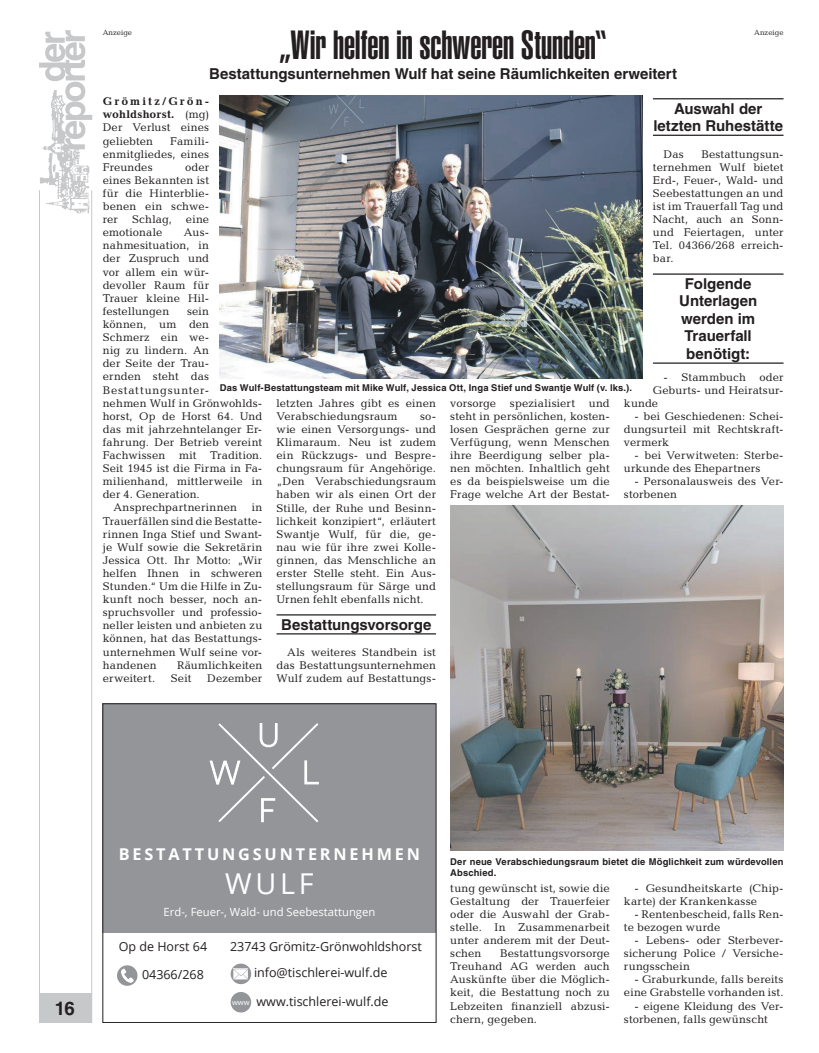
<style>
.page{position:relative;width:819px;height:1053px;background:#fff}
.page>*{position:absolute;margin:0;border:0;box-sizing:border-box;transform-origin:0 0}
.t1{font:40px "Helvetica LT Std Ultra Comp";letter-spacing:-.005em;color:#231f20}
.t2{font:28.75px "Open Sans";color:#fff}
.t3{font:700 18.75px "Helvetica LT Std";color:#231f20}
.t4{font:700 16.25px "Open Sans";letter-spacing:.175em;color:#fff}
.t5{font:700 15px/17.5px "Helvetica LT Std";letter-spacing:-.005em;color:#231f20;text-align:center}
.t6{font:12.5px "Open Sans";color:#231f20}
.t7{font:11.25px/13.1px "Candida Std";letter-spacing:.015em;color:#231f20;text-align:justify}
.t8{font:11.25px "Open Sans";color:#fff}
.t9{font:11.25px "Candida Std";letter-spacing:.07em;color:#231f20}
.t10{font:700 9.38px/11.2px "Helvetica LT Std";letter-spacing:.015em;color:#231f20}
.t11{font:7.62px "Open Sans";color:#fff}
.t12{font:7.5px "Candida Std";color:#231f20}
.s1{font-weight:700}
</style>
<div class="page">
<div style="left:39px;top:993px;width:53px;height:29px;background:#c7c8ca"></div>
<hr style="left:91px;top:190px;width:1px;height:832px;background:#c7c8ca">
<hr style="left:39px;top:190px;width:1px;height:832px;background:#c7c8ca">
<img style="left:39px;top:149px;width:51px;height:65px">
<svg style="left:39px;top:30px;width:53px;height:119px"></svg>
<div style="left:103px;top:703px;width:333px;height:229px;background:#939598"></div>
<svg style="left:209px;top:723px;width:110px;height:100px"></svg>
<svg style="left:231px;top:963px;width:20px;height:21px"></svg>
<div style="left:117px;top:965px;width:20px;height:20px;background:#939598;border-radius:50%"></div>
<svg style="left:121px;top:968px;width:13px;height:14px"></svg>
<div style="left:231px;top:991px;width:20px;height:21px;background:#939598;border-radius:50%"></div>
<img style="left:220px;top:96px;width:422px;height:282px">
<img style="left:450px;top:505px;width:333px;height:345px">
<hr style="left:276px;top:614px;width:160px;height:1px;background:#231f20">
<hr style="left:276px;top:633px;width:160px;height:1px;background:#231f20">
<hr style="left:653px;top:98px;width:130px;height:1px;background:#231f20">
<hr style="left:653px;top:135px;width:130px;height:1px;background:#231f20">
<hr style="left:653px;top:273px;width:130px;height:2px;background:#231f20">
<hr style="left:653px;top:362px;width:130px;height:2px;background:#231f20">
<svg style="left:233px;top:968px;width:15px;height:11px"></svg>
<p class="t1" style="left:278px;top:22px;width:330px">„Wir helfen in schweren Stunden“</p>
<p class="t5" style="left:209px;top:64px;width:469px">Bestattungsunternehmen Wulf hat seine Räumlichkeiten erweitert</p>
<p class="t12" style="left:103px;top:28px;width:31px">Anzeige</p>
<p class="t12" style="left:754px;top:28px;width:31px">Anzeige</p>
<p class="t7" style="left:103px;top:95px;width:108px"><span class="s1">Grömitz/Grön&shy;wohldshorst.</span> (mg)<br>Der Verlust eines geliebten</p>
<p class="t5" style="left:653px;top:99px;width:131px">Auswahl der letzten Ruhestätte</p>
<p class="t7" style="left:663px;top:147px;width:22px">Das</p>
<p class="t7" style="left:103px;top:134px;width:108px;text-indent:67px">Famili&shy;enmitgliedes, eines Freundes</p>
<p class="t7" style="left:653px;top:147px;width:132px;text-indent:48px">Bestattungsun&shy;ternehmen Wulf bietet Erd-, Feuer-, Wald- und Seebestattungen an und ist im Trauerfall Tag und Nacht, auch an Sonn&shy;und Feiertagen, unter Tel. 04366/268 erreich&shy;bar.</p>
<p class="t5" style="left:679px;top:274px;width:80px">Folgende<br>Unterlagen werden im<br>Trauerfall benötigt:</p>
<p class="t7" style="left:663px;top:370px;width:121px">- Stammbuch oder</p>
<p class="t7" style="left:653px;top:383px;width:132px">Geburts- und Heiratsur-</p>
<p class="t7" style="left:624px;top:396px;width:36px">kunde</p>
<p class="t7" style="left:624px;top:409px;width:161px;text-indent:11px">- bei Geschiedenen: Schei&shy;dungsurteil mit Rechtskraft&shy;vermerk</p>
<p class="t7" style="left:624px;top:448px;width:161px;text-indent:11px">- bei Verwitweten: Sterbe&shy;urkunde des Ehepartners</p>
<p class="t7" style="left:624px;top:475px;width:161px;text-indent:11px">- Personalausweis des Ver&shy;storbenen</p>
<p class="t7" style="left:103px;top:160px;width:108px;text-indent:82px">oder eines Bekannten ist für die Hinterblie&shy;benen ein schwe&shy;rer</p>
<p class="t7" style="left:132px;top:213px;width:41px">Schlag,</p>
<p class="t7" style="left:186px;top:213px;width:25px">eine</p>
<p class="t7" style="left:103px;top:226px;width:61px">emotionale</p>
<p class="t7" style="left:103px;top:226px;width:108px;text-indent:81px">Aus&shy;nahmesituation, in der Zuspruch und vor allem ein wür&shy;devoller Raum für Trauer kleine Hil&shy;festellungen</p>
<p class="t7" style="left:187px;top:304px;width:24px">sein</p>
<p class="t7" style="left:103px;top:317px;width:108px">können, um den</p>
<p class="t7" style="left:103px;top:331px;width:108px">Schmerz ein we-</p>
<p class="t7" style="left:103px;top:344px;width:108px">nig zu lindern. An</p>
<p class="t7" style="left:103px;top:357px;width:108px">der Seite der Trau-</p>
<p class="t7" style="left:103px;top:370px;width:108px">ernden steht das</p>
<p class="t9" style="left:103px;top:383px;width:108px">Bestattungsunter-</p>
<p class="t7" style="left:103px;top:396px;width:161px">nehmen Wulf in Grönwohlds-</p>
<p class="t7" style="left:103px;top:409px;width:161px">horst, Op de Horst 64. Und</p>
<p class="t7" style="left:103px;top:422px;width:161px">das mit jahrzehntelanger Er-</p>
<p class="t7" style="left:103px;top:435px;width:161px">fahrung. Der Betrieb vereint</p>
<p class="t7" style="left:103px;top:448px;width:161px">Fachwissen mit Tradition.</p>
<p class="t7" style="left:103px;top:461px;width:161px">Seit 1945 ist die Firma in Fa-</p>
<p class="t7" style="left:103px;top:475px;width:161px">milienhand, mittlerweile in</p>
<p class="t7" style="left:103px;top:488px;width:98px">der 4. Generation.</p>
<p class="t7" style="left:113px;top:501px;width:125px">Ansprechpartnerinnen</p>
<p class="t10" style="left:220px;top:382px;width:413px">Das Wulf-Bestattungsteam mit Mike Wulf, Jessica Ott, Inga Stief und Swantje Wulf (v. lks.).</p>
<p class="t7" style="left:450px;top:396px;width:161px">vorsorge spezialisiert und steht in persönlichen, kosten&shy;losen Gesprächen gerne zur Verfügung, wenn Menschen ihre Beerdigung selber pla&shy;nen möchten. Inhaltlich geht es da beispielsweise um die Frage welche Art der Bestat-</p>
<p class="t7" style="left:276px;top:396px;width:161px">letzten Jahres gibt es einen<br>Verabschiedungsraum</p>
<p class="t7" style="left:276px;top:409px;width:161px;text-indent:143px">so&shy;wie einen Versorgungs- und Klimaraum. Neu ist zudem ein Rückzugs- und Bespre&shy;chungsraum für Angehörige. „Den Verabschiedungsraum haben wir als einen Ort der Stille, der Ruhe und Besinn&shy;lichkeit konzipiert“, erläutert Swantje Wulf, für die, ge&shy;nau wie für ihre zwei Kolle&shy;ginnen, das Menschliche an erster Stelle steht. Ein Aus&shy;stellungsraum für Särge und Urnen fehlt ebenfalls nicht.</p>
<p class="t5" style="left:281px;top:615px;width:152px">Bestattungsvorsorge</p>
<p class="t7" style="left:276px;top:645px;width:161px;text-indent:11px">Als weiteres Standbein ist das Bestattungsunternehmen Wulf zudem auf Bestattungs-</p>
<p class="t7" style="left:103px;top:501px;width:161px;text-indent:149px">in Trauerfällen sind die Bestatte&shy;rinnen Inga Stief und Swant&shy;je Wulf sowie die Sekretärin Jessica Ott. Ihr Motto: „Wir helfen Ihnen in schweren Stunden.“ Um die Hilfe in Zu&shy;kunft noch besser, noch an&shy;spruchsvoller und professio&shy;neller leisten und anbieten zu können, hat das Bestattungs&shy;unternehmen Wulf seine vor&shy;handenen</p>
<p class="t7" style="left:177px;top:658px;width:87px">Räumlichkeiten</p>
<p class="t7" style="left:103px;top:671px;width:54px">erweitert.</p>
<p class="t7" style="left:171px;top:671px;width:22px">Seit</p>
<p class="t7" style="left:207px;top:671px;width:57px">Dezember</p>
<p class="t3" style="left:55px;top:996px;width:22px">16</p>
<p class="t4" style="left:119px;top:842px;width:303px">BESTATTUNGSUNTERNEHMEN</p>
<p class="t2" style="left:225px;top:863px;width:90px">WULF</p>
<p class="t8" style="left:164px;top:904px;width:213px">Erd-, Feuer-, Wald- und Seebestattungen</p>
<p class="t6" style="left:119px;top:937px;width:90px">Op de Horst 64</p>
<p class="t6" style="left:230px;top:937px;width:193px">23743 Grömitz-Grönwohldshorst</p>
<p class="t6" style="left:142px;top:965px;width:63px">04366/268</p>
<p class="t6" style="left:254px;top:964px;width:135px">info@tischlerei-wulf.de</p>
<p class="t6" style="left:256px;top:993px;width:133px">www.tischlerei-wulf.de</p>
<p class="t11" style="left:232px;top:996px;width:19px">www</p>
<p class="t10" style="left:450px;top:855px;width:335px">Der neue Verabschiedungsraum bietet die Möglichkeit zum würdevollen<br>Abschied.</p>
<p class="t7" style="left:450px;top:881px;width:161px">tung gewünscht ist, sowie die Gestaltung der Trauerfeier oder die Auswahl der Grab&shy;stelle. In Zusammenarbeit unter anderem mit der Deut&shy;schen</p>
<p class="t7" style="left:450px;top:946px;width:161px;text-indent:50px">Bestattungsvorsorge Treuhand AG werden auch Auskünfte über die Möglich&shy;keit, die Bestattung noch zu Lebzeiten finanziell abzusi&shy;chern, gegeben.</p>
<p class="t7" style="left:624px;top:881px;width:161px;text-indent:11px">- Gesundheitskarte (Chip&shy;karte) der Krankenkasse</p>
<p class="t7" style="left:624px;top:907px;width:161px;text-indent:11px">- Rentenbescheid, falls Ren&shy;te bezogen wurde</p>
<p class="t7" style="left:624px;top:933px;width:161px;text-indent:11px">- Lebens- oder Sterbever&shy;sicherung Police / Versiche&shy;rungsschein</p>
<p class="t7" style="left:624px;top:972px;width:161px;text-align:right">- Graburkunde, falls bereits eine Grabstelle vorhanden ist.</p>
<p class="t7" style="left:624px;top:999px;width:161px;text-indent:11px">- eigene Kleidung des Ver&shy;storbenen, falls gewünscht</p>
</div>
